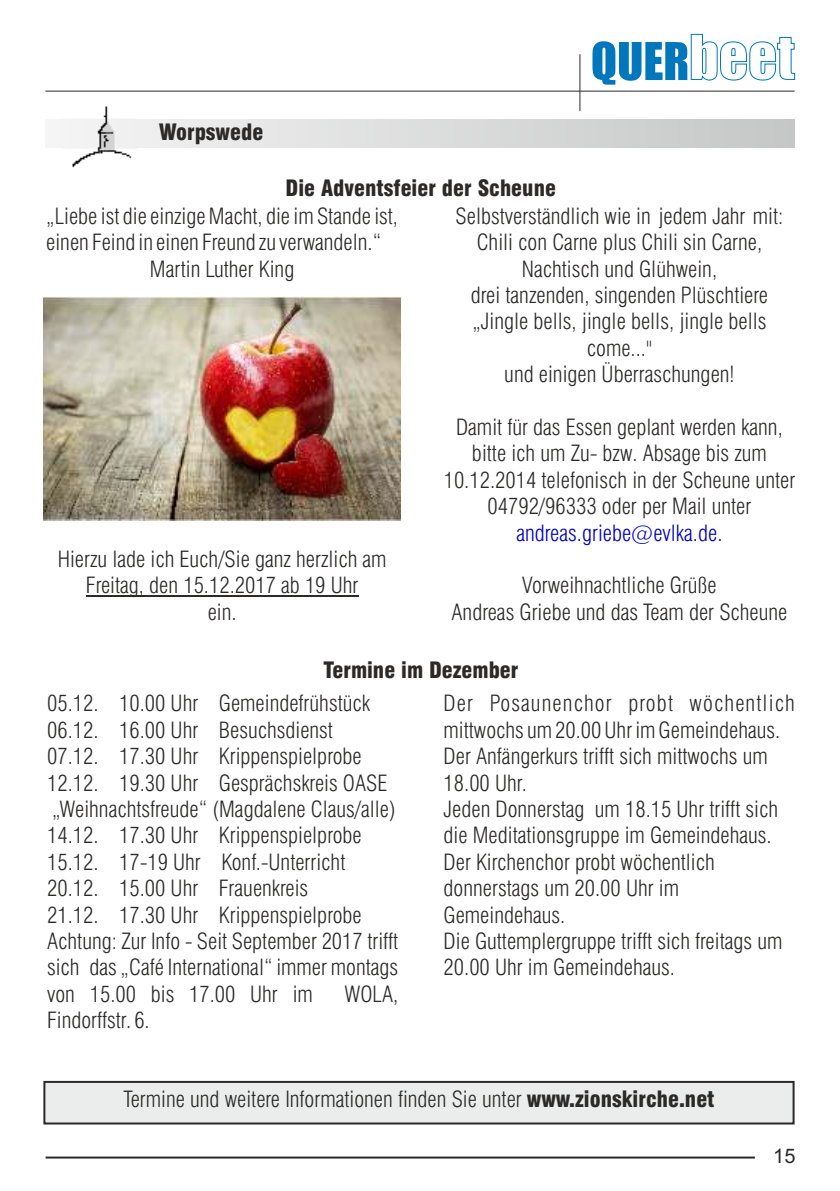
<style>
.page{position:relative;width:840px;height:1191px;background:#fff}
.page>*{position:absolute;margin:0;border:0;box-sizing:border-box;transform-origin:0 0}
.t1{font:300 condensed 22px/26.4px "Swiss 721 BT";color:#2b2a29;text-align:center}
.t2{font:900 condensed 22px "Swiss 721 BT";color:#2b2a29}
.t3{font:300 condensed 22px "Swiss 721 BT";color:#0000c4}
.t4{font:20px "Arial";color:#2b2a29}
.s1{font-weight:900}
</style>
<div class="page">
<div style="left:46px;top:119px;width:748px;height:28px;background:linear-gradient(to right,#f5f5f5,#c6c6c6)"></div>
<img style="left:63px;top:106px;width:73px;height:62px">
<div style="left:44px;top:1082px;width:749px;height:41px;background:#ebecec"></div>
<div style="left:43px;top:1081px;width:751px;height:43px;border:2px solid #2b2a29"></div>
<hr style="left:46px;top:1156px;width:708px;height:2px;background:#2b2a29">
<hr style="left:45px;top:91px;width:749px;height:1px;background:#2b2a29">
<hr style="left:579px;top:54px;width:1px;height:57px;background:#2b2a29">
<svg style="left:592px;top:34px;width:203px;height:51px"></svg>
<hr style="left:86px;top:595px;width:272px;height:1px;background:#2b2a29">
<img style="left:43px;top:297px;width:358px;height:223px">
<p class="t2" style="left:159px;top:124px;width:106px">Worpswede</p>
<p class="t2" style="left:285px;top:179px;width:272px">Die Adventsfeier der Scheune</p>
<p class="t1" style="left:46px;top:205px;width:353px">„Liebe ist die einzige Macht, die im Stande ist,</p>
<p class="t1" style="left:46px;top:231px;width:336px">einen Feind in einen Freund zu verwandeln.“</p>
<p class="t1" style="left:150px;top:258px;width:146px">Martin Luther King</p>
<p class="t1" style="left:455px;top:205px;width:329px">Selbstverständlich wie in jedem Jahr mit:<br>Chili con Carne plus Chili sin Carne,<br>Nachtisch und Glühwein,<br>drei tanzenden, singenden Plüschtiere „Jingle bells, jingle bells, jingle bells come..."<br>und einigen Überraschungen!</p>
<p class="t1" style="left:443px;top:416px;width:353px">Damit für das Essen geplant werden kann, bitte ich um Zu- bzw. Absage bis zum 10.12.2014 telefonisch in der Scheune unter 04792/96333 oder per Mail unter</p>
<p class="t3" style="left:516px;top:524px;width:207px">andreas.griebe@evlka.de.</p>
<p class="t1" style="left:451px;top:574px;width:337px">Vorweihnachtliche Grüße<br>Andreas Griebe und das Team der Scheune</p>
<p class="t1" style="left:58px;top:548px;width:330px">Hierzu lade ich Euch/Sie ganz herzlich am<br>Freitag, den 15.12.2017 ab 19 Uhr<br>ein.</p>
<p class="t2" style="left:323px;top:661px;width:196px">Termine im Dezember</p>
<p class="t1" style="left:47px;top:692px;width:352px;text-align:left">05.12. 10.00 Uhr Gemeindefrühstück 06.12. 16.00 Uhr Besuchsdienst<br>07.12. 17.30 Uhr Krippenspielprobe 12.12. 19.30 Uhr Gesprächskreis OASE „Weihnachtsfreude“ (Magdalene Claus/alle)<br>14.12. 17.30 Uhr Krippenspielprobe 15.12. 17-19 Uhr Konf.-Unterricht 20.12. 15.00 Uhr Frauenkreis<br>21.12. 17.30 Uhr Krippenspielprobe Achtung: Zur Info - Seit September 2017 trifft sich das „Café International“ immer montags von 15.00 bis 17.00 Uhr im</p>
<p class="t1" style="left:344px;top:982px;width:55px">WOLA,</p>
<p class="t1" style="left:47px;top:1009px;width:104px">Findorffstr. 6.</p>
<p class="t1" style="left:443px;top:692px;width:352px;text-align:left">Der Posaunenchor probt wöchentlich mittwochs um 20.00 Uhr im Gemeindehaus.<br>Der Anfängerkurs trifft sich mittwochs um 18.00 Uhr.<br>Jeden Donnerstag um 18.15 Uhr trifft sich die Meditationsgruppe im Gemeindehaus.<br>Der Kirchenchor probt wöchentlich donnerstags um 20.00 Uhr im Gemeindehaus.<br>Die Guttemplergruppe trifft sich freitags um 20.00 Uhr im Gemeindehaus.</p>
<p class="t1" style="left:123px;top:1088px;width:592px">Termine und weitere Informationen finden Sie unter <span class="s1">www.zionskirche.net</span></p>
<p class="t4" style="left:772px;top:1148px;width:24px">15</p>
</div>
